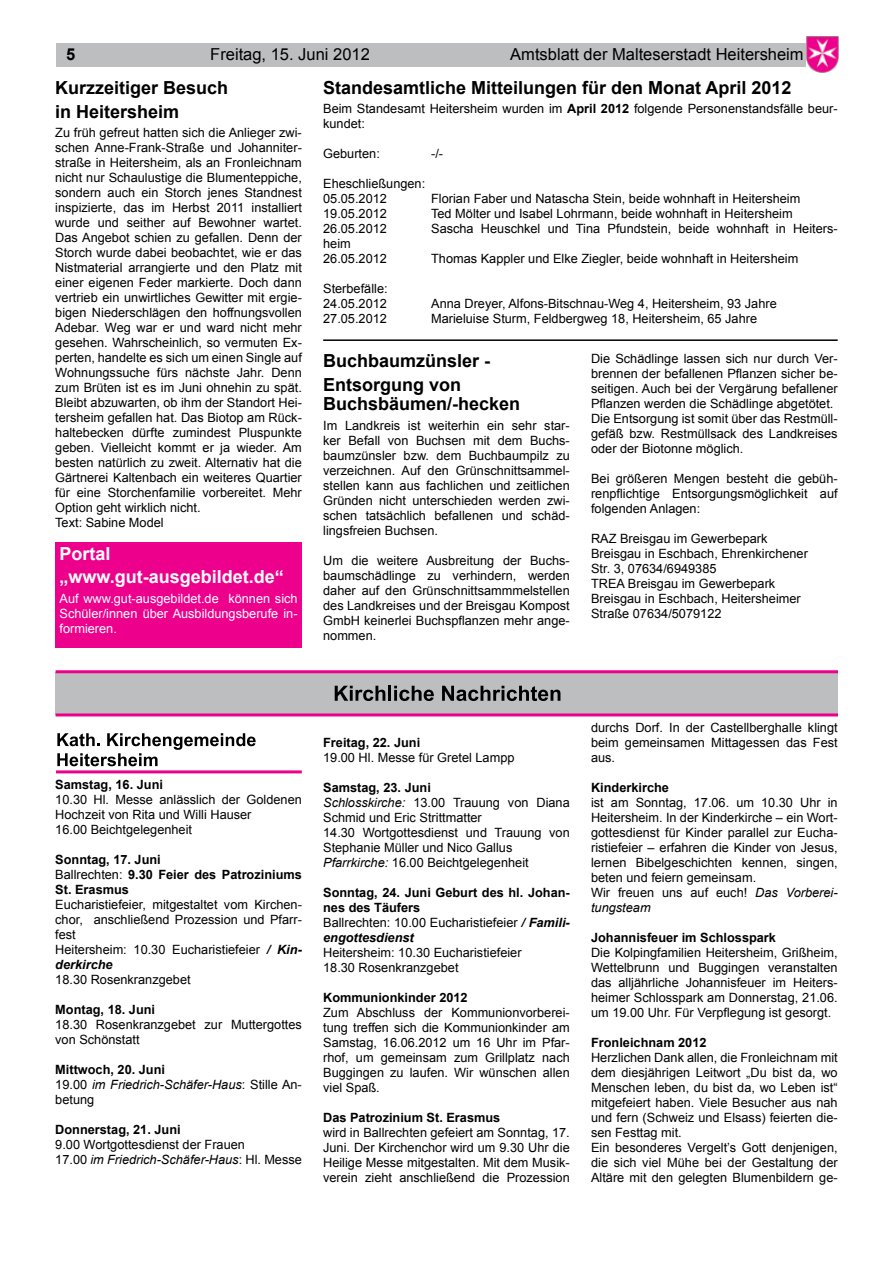
<style>
.page{position:relative;width:893px;height:1263px;background:#fff}
.page>*{position:absolute;margin:0;border:0;box-sizing:border-box;transform-origin:0 0}
.t1{font:700 18px/23.7px "Arial";color:#000}
.t2{font:700 18px/23.7px "Arial";color:#fff}
.t3{font:16.5px "Arial";color:#000}
.t4{font:700 16.5px "Arial";color:#000}
.t5{font:12.75px/15px "Arial";color:#000}
.t6{font:700 12.75px/15px "Arial";color:#000}
.t7{font:12.75px/15px "Arial";color:#fff;text-align:justify}
.t8{font:italic 12.75px/15px "Arial";color:#000}
.s1{font-weight:700}
.s2{font-weight:400}
.s3{font-weight:700;font-style:italic}
.s4{font-weight:700;font-style:normal}
.s5{font-style:normal}
.s6{font-style:italic}
</style>
<div class="page">
<div style="left:56px;top:43px;width:782px;height:24px;background:#bcbec0"></div>
<img style="left:807px;top:37px;width:31px;height:35px">
<div style="left:55px;top:542px;width:247px;height:105px;background:#ec008c"></div>
<hr style="left:323px;top:339px;width:515px;height:2px;background:#000">
<div style="left:56px;top:672px;width:782px;height:42px;background:#bcbec0"></div>
<hr style="left:56px;top:670px;width:782px;height:3px;background:#ec008c">
<hr style="left:56px;top:713px;width:782px;height:3px;background:#ec008c">
<svg style="left:335px;top:686px;width:50px;height:15px"></svg>
<hr style="left:388px;top:686px;width:3px;height:15px;background:#000">
<svg style="left:394px;top:686px;width:40px;height:15px"></svg>
<svg style="left:442px;top:686px;width:118px;height:15px"></svg>
<hr style="left:56px;top:770px;width:246px;height:3px;background:#ec008c">
<svg style="left:57px;top:733px;width:199px;height:33px"></svg>
<p class="t4" style="left:66px;top:43px;width:11px">5</p>
<p class="t3" style="left:210px;top:43px;width:161px">Freitag, 15. Juni 2012</p>
<p class="t3" style="left:510px;top:43px;width:295px">Amtsblatt der Malteserstadt Heitersheim</p>
<h1 class="t1" style="left:55px;top:76px;width:175px">Kurzzeitiger Besuch in Heitersheim</h1>
<p class="t5" style="left:55px;top:125px;width:248px">Zu früh gefreut hatten sich die Anlieger zwi&shy;schen Anne-Frank-Straße und Johanniter&shy;straße in Heitersheim, als an Fronleichnam nicht nur Schaulustige die Blumenteppiche, sondern auch ein Storch jenes Standnest inspizierte, das im Herbst 2011 installiert wurde und seither auf Bewohner wartet.<br>Das Angebot schien zu gefallen. Denn der Storch wurde dabei beobachtet, wie er das Nistmaterial arrangierte und den Platz mit einer eigenen Feder markierte. Doch dann vertrieb ein unwirtliches Gewitter mit ergie&shy;bigen Niederschlägen den hoffnungsvollen Adebar. Weg war er und ward nicht mehr gesehen. Wahrscheinlich, so vermuten Ex&shy;perten, handelte es sich um einen Single auf Wohnungssuche fürs nächste Jahr. Denn zum Brüten ist es im Juni ohnehin zu spät.<br>Bleibt abzuwarten, ob ihm der Standort Hei&shy;tersheim gefallen hat. Das Biotop am Rück&shy;haltebecken dürfte zumindest Pluspunkte geben. Vielleicht kommt er ja wieder. Am besten natürlich zu zweit. Alternativ hat die Gärtnerei Kaltenbach ein weiteres Quartier für eine Storchenfamilie vorbereitet. Mehr Option geht wirklich nicht.<br>Text: Sabine Model</p>
<h1 class="t1" style="left:323px;top:76px;width:470px">Standesamtliche Mitteilungen für den Monat April 2012</h1>
<p class="t5" style="left:323px;top:101px;width:516px">Beim Standesamt Heitersheim wurden im <span class="s1">April 2012</span> folgende Personenstandsfälle beur&shy;kundet:</p>
<p class="t5" style="left:323px;top:146px;width:58px">Geburten:</p>
<p class="t5" style="left:431px;top:146px;width:14px">-/-</p>
<p class="t5" style="left:323px;top:176px;width:104px">Eheschließungen:<br>05.05.2012</p>
<p class="t5" style="left:431px;top:191px;width:371px">Florian Faber und Natascha Stein, beide wohnhaft in Heitersheim</p>
<p class="t5" style="left:323px;top:206px;width:65px">19.05.2012</p>
<p class="t5" style="left:431px;top:206px;width:363px">Ted Mölter und Isabel Lohrmann, beide wohnhaft in Heitersheim</p>
<p class="t5" style="left:323px;top:221px;width:65px">26.05.2012</p>
<p class="t5" style="left:431px;top:221px;width:408px">Sascha Heuschkel und Tina Pfundstein, beide wohnhaft in Heiters-</p>
<p class="t5" style="left:323px;top:236px;width:65px">heim<br>26.05.2012</p>
<p class="t5" style="left:431px;top:251px;width:369px">Thomas Kappler und Elke Ziegler, beide wohnhaft in Heitersheim</p>
<p class="t5" style="left:323px;top:281px;width:66px">Sterbefälle:<br>24.05.2012</p>
<p class="t5" style="left:431px;top:296px;width:347px">Anna Dreyer, Alfons-Bitschnau-Weg 4, Heitersheim, 93 Jahre</p>
<p class="t5" style="left:323px;top:311px;width:65px">27.05.2012</p>
<p class="t5" style="left:431px;top:311px;width:327px">Marieluise Sturm, Feldbergweg 18, Heitersheim, 65 Jahre</p>
<h1 class="t1" style="left:323px;top:349px;width:169px">Buchbaumzünsler -<br>Entsorgung von</h1>
<h1 class="t1" style="left:323px;top:393px;width:199px">Buchsbäumen/-hecken</h1>
<p class="t5" style="left:323px;top:418px;width:248px;text-align:justify">Im Landkreis ist weiterhin ein sehr star&shy;ker Befall von Buchsen mit dem Buchs&shy;baumzünsler bzw. dem Buchbaumpilz zu verzeichnen. Auf den Grünschnittsammel&shy;stellen kann aus fachlichen und zeitlichen Gründen nicht unterschieden werden zwi&shy;schen tatsächlich befallenen und schäd&shy;lingsfreien Buchsen.</p>
<p class="t5" style="left:323px;top:553px;width:248px;text-align:justify">Um die weitere Ausbreitung der Buchs&shy;baumschädlinge zu verhindern, werden daher auf den Grünschnittsammmelstellen des Landkreises und der Breisgau Kompost GmbH keinerlei Buchspflanzen mehr ange&shy;nommen.</p>
<p class="t5" style="left:591px;top:351px;width:248px">Die Schädlinge lassen sich nur durch Ver&shy;brennen der befallenen Pflanzen sicher be&shy;seitigen. Auch bei der Vergärung befallener Pflanzen werden die Schädlinge abgetötet.<br>Die Entsorgung ist somit über das Restmüll&shy;gefäß bzw. Restmüllsack des Landkreises oder der Biotonne möglich.</p>
<p class="t5" style="left:591px;top:471px;width:248px;text-align:justify">Bei größeren Mengen besteht die gebüh&shy;renpflichtige Entsorgungsmöglichkeit auf folgenden Anlagen:</p>
<p class="t5" style="left:591px;top:531px;width:218px">RAZ Breisgau im Gewerbepark<br>Breisgau in Eschbach, Ehrenkirchener<br>Str. 3, 07634/6949385<br>TREA Breisgau im Gewerbepark<br>Breisgau in Eschbach, Heitersheimer<br>Straße 07634/5079122</p>
<h1 class="t2" style="left:60px;top:542px;width:226px">Portal „www.gut-ausgebildet.de“</h1>
<p class="t7" style="left:60px;top:591px;width:240px">Auf www.gut-ausgebildet.de können sich Schüler/innen über Ausbildungsberufe in&shy;formieren.</p>
<p class="t6" style="left:55px;top:777px;width:109px">Samstag, 16. Juni</p>
<p class="t5" style="left:55px;top:792px;width:248px">10.30 Hl. Messe anlässlich der Goldenen<br>Hochzeit von Rita und Willi Hauser<br>16.00 Beichtgelegenheit</p>
<p class="t6" style="left:55px;top:852px;width:248px">Sonntag, 17. Juni<br><span class="s2">Ballrechten:</span> 9.30 Feier des Patroziniums<br>St. Erasmus</p>
<p class="t5" style="left:55px;top:897px;width:248px">Eucharistiefeier, mitgestaltet vom Kirchen&shy;chor, anschließend Prozession und Pfarr&shy;fest<br>Heitersheim: 10.30 Eucharistiefeier <span class="s3">/ Kin&shy;derkirche</span></p>
<p class="t5" style="left:55px;top:972px;width:137px">18.30 Rosenkranzgebet</p>
<p class="t6" style="left:55px;top:1002px;width:101px">Montag, 18. Juni</p>
<p class="t5" style="left:55px;top:1017px;width:248px">18.30 Rosenkranzgebet zur Muttergottes von Schönstatt</p>
<p class="t8" style="left:55px;top:1062px;width:248px"><span class="s4">Mittwoch, 20. Juni<br></span><span class="s5">19.00</span> im Friedrich-Schäfer-Haus<span class="s5">: Stille An&shy;betung</span></p>
<p class="t6" style="left:55px;top:1122px;width:127px">Donnerstag, 21. Juni</p>
<p class="t5" style="left:55px;top:1137px;width:248px">9.00 Wortgottesdienst der Frauen<br>17.00 <span class="s6">im Friedrich-Schäfer-Haus</span>: Hl. Messe</p>
<p class="t6" style="left:323px;top:735px;width:99px">Freitag, 22. Juni</p>
<p class="t5" style="left:323px;top:750px;width:193px">19.00 Hl. Messe für Gretel Lampp</p>
<p class="t5" style="left:323px;top:780px;width:248px"><span class="s1">Samstag, 23. Juni<br></span><span class="s6">Schlosskirche:</span> 13.00 Trauung von Diana Schmid und Eric Strittmatter<br>14.30 Wortgottesdienst und Trauung von Stephanie Müller und Nico Gallus <span class="s6">Pfarrkirche:</span> 16.00 Beichtgelegenheit</p>
<p class="t6" style="left:323px;top:885px;width:248px">Sonntag, 24. Juni Geburt des hl. Johan&shy;nes des Täufers<br><span class="s2">Ballrechten: 10.00 Eucharistiefeier</span> <span class="s6">/ Famili&shy;engottesdienst</span></p>
<p class="t5" style="left:323px;top:945px;width:200px">Heitersheim: 10.30 Eucharistiefeier<br>18.30 Rosenkranzgebet</p>
<p class="t6" style="left:323px;top:990px;width:146px">Kommunionkinder 2012</p>
<p class="t5" style="left:323px;top:1005px;width:248px;text-align:justify">Zum Abschluss der Kommunionvorberei&shy;tung treffen sich die Kommunionkinder am Samstag, 16.06.2012 um 16 Uhr im Pfar&shy;rhof, um gemeinsam zum Grillplatz nach Buggingen zu laufen. Wir wünschen allen viel Spaß.</p>
<p class="t6" style="left:323px;top:1110px;width:179px">Das Patrozinium St. Erasmus</p>
<p class="t5" style="left:323px;top:1125px;width:248px;text-align:justify">wird in Ballrechten gefeiert am Sonntag, 17.<br>Juni. Der Kirchenchor wird um 9.30 Uhr die Heilige Messe mitgestalten. Mit dem Musik&shy;verein zieht anschließend die Prozession</p>
<p class="t5" style="left:591px;top:720px;width:248px;text-align:justify">durchs Dorf. In der Castellberghalle klingt beim gemeinsamen Mittagessen das Fest aus.</p>
<p class="t6" style="left:591px;top:780px;width:79px">Kinderkirche</p>
<p class="t5" style="left:591px;top:795px;width:248px">ist am Sonntag, 17.06. um 10.30 Uhr in Heitersheim. In der Kinderkirche – ein Wort&shy;gottesdienst für Kinder parallel zur Eucha&shy;ristiefeier – erfahren die Kinder von Jesus, lernen Bibelgeschichten kennen, singen, beten und feiern gemeinsam.<br>Wir freuen uns auf euch! <span class="s6">Das Vorberei&shy;tungsteam</span></p>
<p class="t6" style="left:591px;top:930px;width:186px">Johannisfeuer im Schlosspark</p>
<p class="t5" style="left:591px;top:945px;width:248px;text-align:justify">Die Kolpingfamilien Heitersheim, Grißheim, Wettelbrunn und Buggingen veranstalten das alljährliche Johannisfeuer im Heiters&shy;heimer Schlosspark am Donnerstag, 21.06. um 19.00 Uhr. Für Verpflegung ist gesorgt.</p>
<p class="t6" style="left:591px;top:1035px;width:117px">Fronleichnam 2012</p>
<p class="t5" style="left:591px;top:1050px;width:248px">Herzlichen Dank allen, die Fronleichnam mit dem diesjährigen Leitwort „Du bist da, wo Menschen leben, du bist da, wo Leben ist“ mitgefeiert haben. Viele Besucher aus nah und fern (Schweiz und Elsass) feierten die&shy;sen Festtag mit.<br>Ein besonderes Vergelt’s Gott denjenigen, die sich viel Mühe bei der Gestaltung der Altäre mit den gelegten Blumenbildern ge-</p>
</div>
